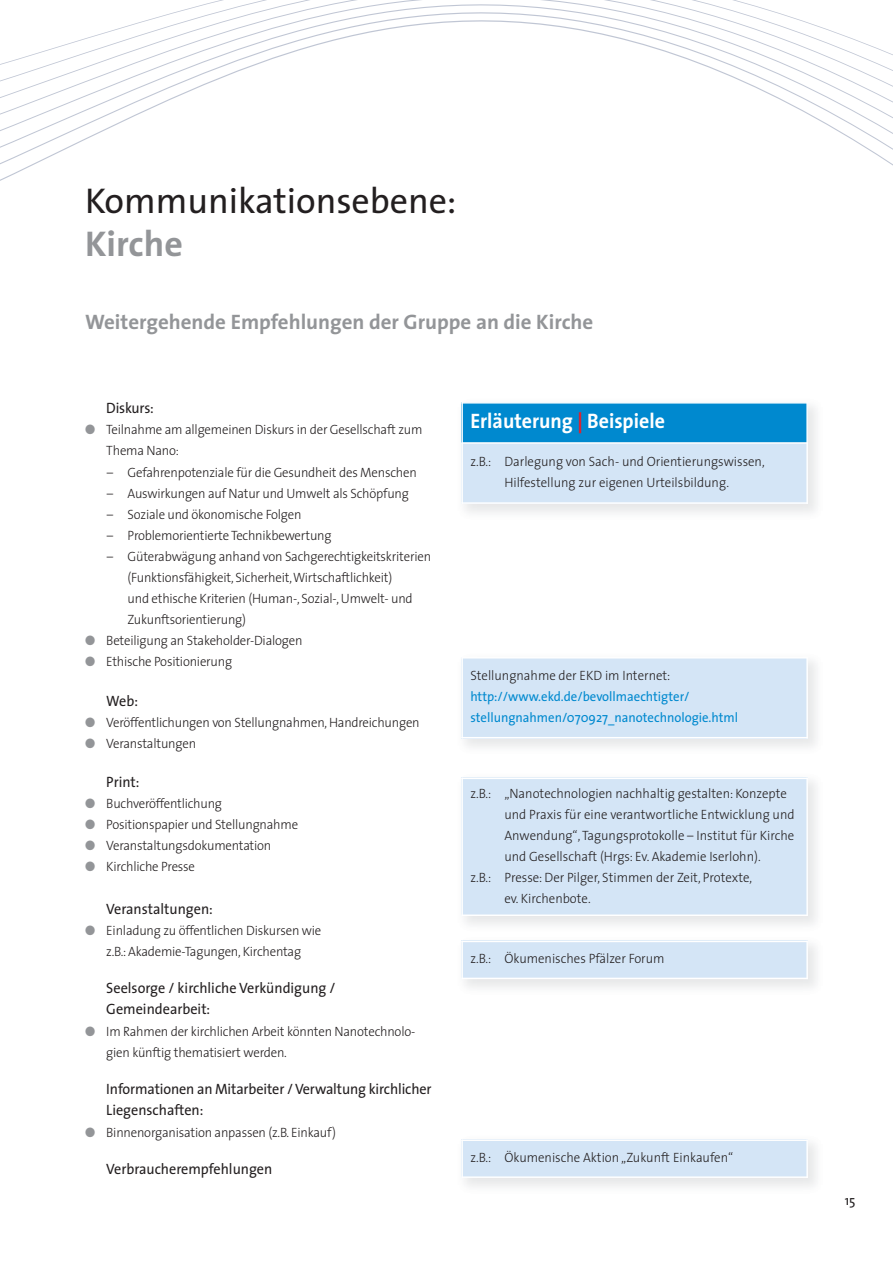
<style>
.page{position:relative;width:893px;height:1263px;background:#fff}
.page>*{position:absolute;margin:0;border:0;box-sizing:border-box;transform-origin:0 0}
.t1{font:36px "The Sans";color:#231f20}
.t2{font:700 36px "The Sans";color:#939598}
.t3{font:700 21px "The Sans";color:#939598}
.t4{font:700 21px "The Sans";color:#fff;scale:.95 1}
.t5{font:15px/21.1px "The Sans";color:#231f20;scale:.95 1}
.t6{font:300 13.5px/21.1px "The Sans";letter-spacing:-.015em;color:#231f20;scale:.95 1}
.t7{font:13.5px/21px "The Sans";color:#0089cf;scale:.95 1}
.t8{font:13.5px "The Sans";color:#231f20}
.s1{color:#939598}
.s2{color:#ed1c24}
</style>
<div class="page">
<svg style="left:329px;top:0;width:564px;height:166px"></svg>
<svg style="left:0;top:0;width:329px;height:181px"></svg>
<div style="left:461px;top:402px;width:347px;height:41px;background:#0089cf"></div>
<div style="left:461px;top:443px;width:347px;height:61px;background:#d4e5f6"></div>
<hr style="left:461px;top:402px;width:2px;height:102px;background:#fff">
<hr style="left:806px;top:402px;width:2px;height:102px;background:#fff">
<hr style="left:461px;top:402px;width:347px;height:2px;background:#fff">
<hr style="left:461px;top:442px;width:347px;height:2px;background:#fff">
<hr style="left:461px;top:502px;width:347px;height:2px;background:#fff">
<div style="left:461px;top:657px;width:347px;height:81px;background:#d4e5f6"></div>
<hr style="left:461px;top:657px;width:2px;height:81px;background:#fff">
<hr style="left:806px;top:657px;width:2px;height:81px;background:#fff">
<hr style="left:461px;top:657px;width:347px;height:1px;background:#fff">
<hr style="left:461px;top:737px;width:347px;height:1px;background:#fff">
<div style="left:461px;top:777px;width:347px;height:139px;background:#d4e5f6"></div>
<hr style="left:461px;top:777px;width:2px;height:139px;background:#fff">
<hr style="left:806px;top:777px;width:2px;height:139px;background:#fff">
<hr style="left:461px;top:777px;width:347px;height:2px;background:#fff">
<hr style="left:461px;top:914px;width:347px;height:2px;background:#fff">
<div style="left:461px;top:941px;width:347px;height:38px;background:#d4e5f6"></div>
<hr style="left:461px;top:941px;width:2px;height:38px;background:#fff">
<hr style="left:806px;top:941px;width:2px;height:38px;background:#fff">
<hr style="left:461px;top:941px;width:347px;height:1px;background:#fff">
<hr style="left:461px;top:978px;width:347px;height:1px;background:#fff">
<div style="left:461px;top:1139px;width:347px;height:39px;background:#d4e5f6"></div>
<hr style="left:461px;top:1139px;width:2px;height:39px;background:#fff">
<hr style="left:806px;top:1139px;width:2px;height:39px;background:#fff">
<hr style="left:461px;top:1139px;width:347px;height:2px;background:#fff">
<hr style="left:461px;top:1176px;width:347px;height:2px;background:#fff">
<h1 class="t1" style="left:85px;top:186px;width:373px">Kommunikationsebene:</h1>
<h1 class="t2" style="left:85px;top:230px;width:99px">Kirche</h1>
<h2 class="t3" style="left:85px;top:314px;width:510px">Weitergehende Empfehlungen der Gruppe an die Kirche</h2>
<p class="t5" style="left:106px;top:399px;width:52px">Diskurs:</p>
<p class="t6" style="left:106px;top:421px;width:334px;text-indent:-21px"><span class="s1">●</span> Teilnahme am allgemeinen Diskurs in der Gesellschaft zum<br>Thema Nano:</p>
<p class="t6" style="left:107px;top:463px;width:328px">– Gefahrenpotenziale für die Gesundheit des Menschen</p>
<p class="t6" style="left:107px;top:484px;width:319px">– Auswirkungen auf Natur und Umwelt als Schöpfung</p>
<p class="t6" style="left:107px;top:505px;width:206px">– Soziale und ökonomische Folgen</p>
<p class="t6" style="left:107px;top:526px;width:238px">– Problemorientierte Technikbewertung</p>
<p class="t6" style="left:128px;top:547px;width:321px;text-indent:-21px">– Güterabwägung anhand von Sachgerechtigkeitskriterien (Funktionsfähigkeit, Sicherheit, Wirtschaftlichkeit)<br>und ethische Kriterien (Human-, Sozial-, Umwelt- und Zukunftsorientierung)</p>
<p class="t6" style="left:85px;top:632px;width:230px"><span class="s1">●</span> Beteiligung an Stakeholder-Dialogen</p>
<p class="t6" style="left:85px;top:653px;width:156px"><span class="s1">●</span> Ethische Positionierung</p>
<p class="t5" style="left:106px;top:691px;width:35px">Web:</p>
<p class="t6" style="left:85px;top:713px;width:354px"><span class="s1">●</span> Veröffentlichungen von Stellungnahmen, Handreichungen</p>
<p class="t6" style="left:85px;top:734px;width:118px"><span class="s1">●</span> Veranstaltungen</p>
<p class="t5" style="left:106px;top:773px;width:36px">Print:</p>
<p class="t6" style="left:85px;top:794px;width:146px"><span class="s1">●</span> Buchveröffentlichung</p>
<p class="t6" style="left:85px;top:815px;width:226px"><span class="s1">●</span> Positionspapier und Stellungnahme</p>
<p class="t6" style="left:85px;top:836px;width:198px"><span class="s1">●</span> Veranstaltungsdokumentation</p>
<p class="t6" style="left:85px;top:857px;width:117px"><span class="s1">●</span> Kirchliche Presse</p>
<p class="t5" style="left:106px;top:899px;width:114px">Veranstaltungen:</p>
<p class="t6" style="left:85px;top:921px;width:250px;text-align:center"><span class="s1">●</span> Einladung zu öffentlichen Diskursen wie z.B.: Akademie-Tagungen, Kirchentag</p>
<p class="t5" style="left:106px;top:979px;width:243px">Seelsorge / kirchliche Verkündigung /<br>Gemeindearbeit:</p>
<p class="t6" style="left:106px;top:1022px;width:327px;text-indent:-21px"><span class="s1">●</span> Im Rahmen der kirchlichen Arbeit könnten Nanotechnolo&shy;gien künftig thematisiert werden.</p>
<p class="t5" style="left:106px;top:1080px;width:344px">Informationen an Mitarbeiter / Verwaltung kirchlicher<br>Liegenschaften:</p>
<p class="t6" style="left:85px;top:1123px;width:266px"><span class="s1">●</span> Binnenorganisation anpassen (z.B. Einkauf)</p>
<p class="t5" style="left:106px;top:1160px;width:176px">Verbraucherempfehlungen</p>
<h2 class="t4" style="left:470px;top:413px;width:206px">Erläuterung <span class="s2">|</span> Beispiele</h2>
<p class="t6" style="left:470px;top:452px;width:311px;text-align:center">z.B.: Darlegung von Sach- und Orientierungswissen,<br>Hilfestellung zur eigenen Urteilsbildung.</p>
<p class="t6" style="left:470px;top:666px;width:212px">Stellungnahme der EKD im Internet:</p>
<p class="t7" style="left:470px;top:687px;width:283px">http://www.ekd.de/bevollmaechtigter/ stellungnahmen/070927_nanotechnologie.html</p>
<p class="t6" style="left:470px;top:784px;width:335px">z.B.: „Nanotechnologien nachhaltig gestalten: Konzepte</p>
<p class="t6" style="left:504px;top:805px;width:307px">und Praxis für eine verantwortliche Entwicklung und</p>
<p class="t6" style="left:504px;top:826px;width:307px">Anwendung“, Tagungsprotokolle – Institut für Kirche</p>
<p class="t6" style="left:504px;top:847px;width:271px">und Gesellschaft (Hrgs: Ev. Akademie Iserlohn).</p>
<p class="t6" style="left:470px;top:868px;width:298px">z.B.: Presse: Der Pilger, Stimmen der Zeit, Protexte,</p>
<p class="t6" style="left:504px;top:889px;width:92px">ev. Kirchenbote.</p>
<p class="t6" style="left:470px;top:949px;width:206px">z.B.: Ökumenisches Pfälzer Forum</p>
<p class="t6" style="left:470px;top:1148px;width:278px">z.B.: Ökumenische Aktion „Zukunft Einkaufen“</p>
<p class="t8" style="left:845px;top:1195px;width:12px">15</p>
</div>
